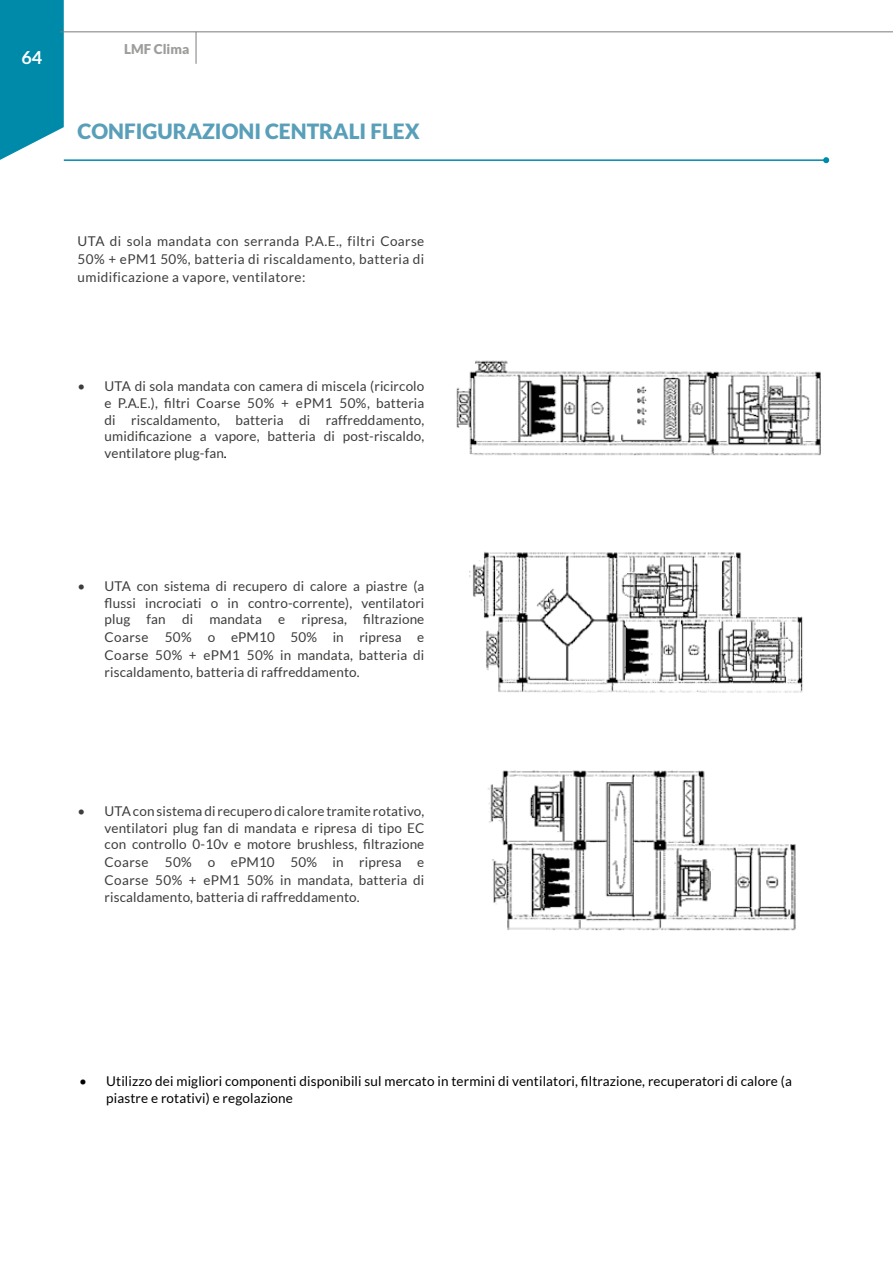
<style>
.page{position:relative;width:893px;height:1263px;background:#fff}
.page>*{position:absolute;margin:0;border:0;box-sizing:border-box;transform-origin:0 0}
.t1{font:900 21px "Lato";color:#599fb9}
.t2{font:700 18px "Lato";color:#fff}
.t3{font:13.5px/16.5px "Lato";letter-spacing:.01em;color:#3d3d3c;text-align:justify}
.t4{font:13.5px/16.5px "Lato";letter-spacing:.01em;color:#000}
.t5{font:900 13.5px "Lato";color:#9d9d9c}
.s1{color:#000}
</style>
<div class="page">
<svg style="left:0;top:0;width:64px;height:161px;background:#1b96b2"></svg>
<hr style="left:60px;top:31px;width:833px;height:1px;background:#787c80">
<hr style="left:196px;top:32px;width:1px;height:32px;background:#787c80">
<img style="left:456px;top:360px;width:365px;height:96px">
<img style="left:469px;top:551px;width:334px;height:142px">
<img style="left:488px;top:770px;width:308px;height:161px">
<hr style="left:64px;top:159px;width:762px;height:2px;background:#008aa9">
<svg style="left:823px;top:157px;width:6px;height:6px"></svg>
<h2 class="t2" style="left:21px;top:47px;width:22px">64</h2>
<p class="t5" style="left:124px;top:41px;width:67px">LMF Clima</p>
<h1 class="t1" style="left:78px;top:119px;width:344px">CONFIGURAZIONI CENTRALI FLEX</h1>
<p class="t3" style="left:78px;top:232px;width:348px;line-height:18px">UTA di sola mandata con serranda P.A.E., filtri Coarse 50% + ePM1 50%, batteria di riscaldamento, batteria di umidificazione a vapore, ventilatore:</p>
<p class="t3" style="left:78px;top:376px;width:348px;line-height:18px;text-align:right">• UTA di sola mandata con camera di miscela (ricircolo e P.A.E.), filtri Coarse 50% + ePM1 50%, batteria</p>
<p class="t3" style="left:105px;top:412px;width:321px">di riscaldamento, batteria di raffreddamento, umidificazione a vapore, batteria di post-riscaldo, ventilatore plug-fan<span class="s1">.</span></p>
<p class="t3" style="left:105px;top:578px;width:321px;text-indent:-27px">• UTA con sistema di recupero di calore a piastre (a flussi incrociati o in contro-corrente), ventilatori plug fan di mandata e ripresa, filtrazione</p>
<p class="t3" style="left:105px;top:628px;width:321px;line-height:18px">Coarse 50% o ePM10 50% in ripresa e<br>Coarse 50% + ePM1 50% in mandata, batteria di</p>
<p class="t3" style="left:105px;top:663px;width:257px">riscaldamento, batteria di raffreddamento.</p>
<p class="t3" style="left:105px;top:803px;width:321px;text-indent:-27px">• UTA con sistema di recupero di calore tramite rotativo, ventilatori plug fan di mandata e ripresa di tipo EC con controllo 0-10v e motore brushless, filtrazione</p>
<p class="t3" style="left:105px;top:853px;width:321px;line-height:18px">Coarse 50% o ePM10 50% in ripresa e<br>Coarse 50% + ePM1 50% in mandata, batteria di</p>
<p class="t3" style="left:105px;top:888px;width:257px">riscaldamento, batteria di raffreddamento.</p>
<p class="t4" style="left:106px;top:1073px;width:687px;text-indent:-27px">• Utilizzo dei migliori componenti disponibili sul mercato in termini di ventilatori, filtrazione, recuperatori di calore (a piastre e rotativi) e regolazione</p>
</div>
